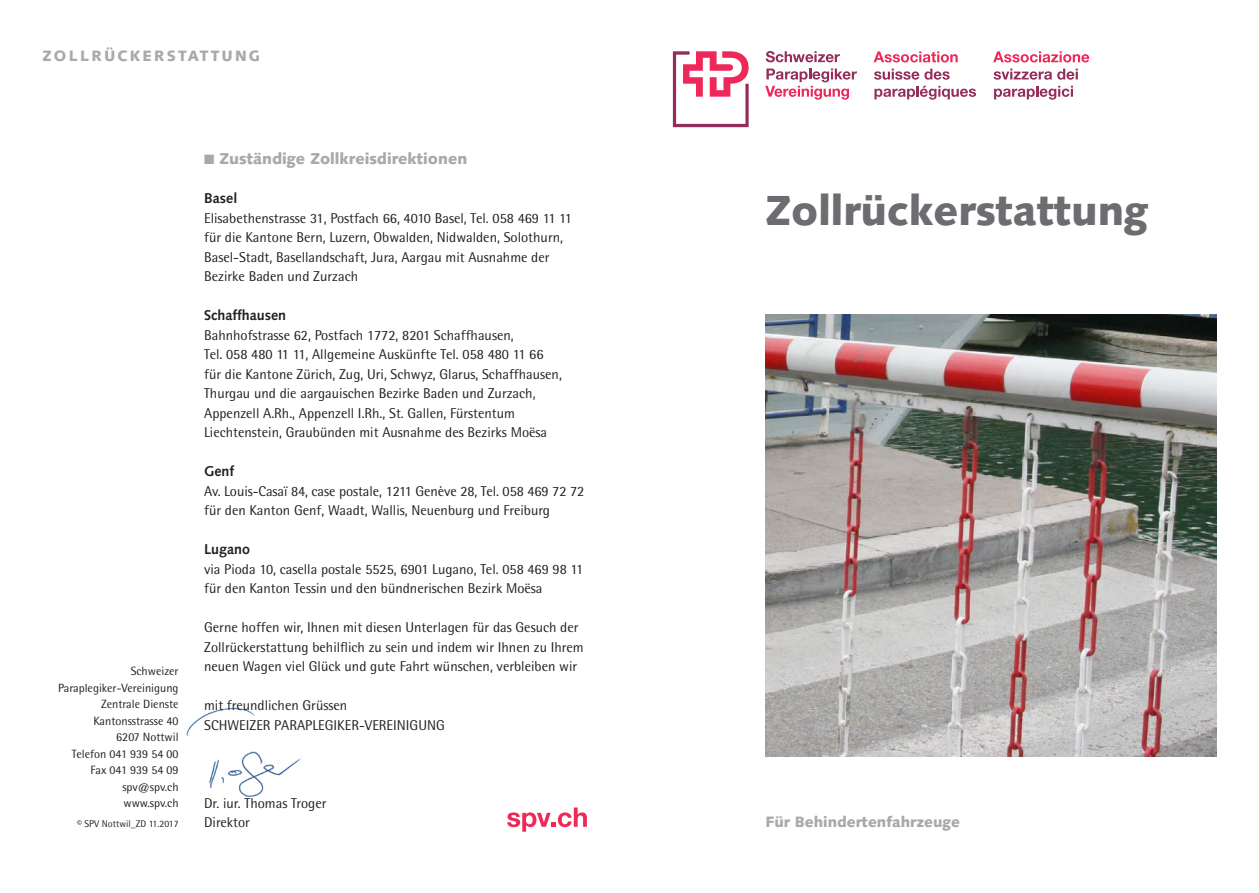
<style>
.page{position:relative;width:1259px;height:893px;background:#fff}
.page>*{position:absolute;margin:0;border:0;box-sizing:border-box;transform-origin:0 0}
.t1{font:900 42px "Syntax";color:#6c6d70}
.t2{font:900 15.75px "Syntax";color:#a8a9ad}
.t3{font:900 15px "Syntax";color:#a8a9ad}
.t4{font:900 15px "Syntax";letter-spacing:.15em;color:#a8a9ad}
.t5{font:14.25px/19.5px "Rotis Semi Sans";color:#231f20}
.t6{font:700 14.25px "Syntax";color:#231f20}
.t7{font:12px/16.5px "Rotis Semi Sans";color:#231f20;text-align:right}
.t8{font:9.75px "Rotis Semi Sans";color:#231f20}
</style>
<div class="page">
<img style="left:186px;top:707px;width:116px;height:90px">
<svg style="left:873px;top:51px;width:84px;height:11px"></svg>
<svg style="left:993px;top:51px;width:96px;height:11px"></svg>
<svg style="left:673px;top:51px;width:75px;height:76px"></svg>
<svg style="left:765px;top:51px;width:75px;height:11px"></svg>
<svg style="left:765px;top:69px;width:92px;height:31px"></svg>
<svg style="left:874px;top:69px;width:75px;height:11px"></svg>
<svg style="left:874px;top:86px;width:102px;height:14px"></svg>
<svg style="left:993px;top:69px;width:85px;height:11px"></svg>
<svg style="left:994px;top:86px;width:79px;height:14px"></svg>
<img style="left:765px;top:315px;width:451px;height:442px">
<svg style="left:507px;top:807px;width:80px;height:25px"></svg>
<p class="t4" style="left:43px;top:47px;width:219px">ZOLLRÜCKERSTATTUNG</p>
<p class="t7" style="left:58px;top:663px;width:122px">Schweizer<br>Paraplegiker-Vereinigung<br>Zentrale Dienste<br>Kantonsstrasse 40<br>6207 Nottwil<br>Telefon 041 939 54 00<br>Fax 041 939 54 09 spv@spv.ch<br>www.spv.ch</p>
<p class="t8" style="left:77px;top:818px;width:103px">© SPV Nottwil_ZD 11.2017</p>
<p class="t2" style="left:204px;top:149px;width:265px">■ Zuständige Zollkreisdirektionen</p>
<p class="t6" style="left:204px;top:190px;width:35px">Basel</p>
<p class="t5" style="left:204px;top:208px;width:369px">Elisabethenstrasse 31, Postfach 66, 4010 Basel, Tel. 058 469 11 11 für die Kantone Bern, Luzern, Obwalden, Nidwalden, Solothurn, Basel-Stadt, Basellandschaft, Jura, Aargau mit Ausnahme der Bezirke Baden und Zurzach</p>
<p class="t6" style="left:204px;top:307px;width:84px">Schaffhausen</p>
<p class="t5" style="left:204px;top:325px;width:359px">Bahnhofstrasse 62, Postfach 1772, 8201 Schaffhausen,<br>Tel. 058 480 11 11, Allgemeine Auskünfte Tel. 058 480 11 66 für die Kantone Zürich, Zug, Uri, Schwyz, Glarus, Schaffhausen, Thurgau und die aargauischen Bezirke Baden und Zurzach, Appenzell A.Rh., Appenzell I.Rh., St. Gallen, Fürstentum Liechtenstein, Graubünden mit Ausnahme des Bezirks Moësa</p>
<p class="t6" style="left:204px;top:463px;width:32px">Genf</p>
<p class="t5" style="left:204px;top:481px;width:382px">Av. Louis-Casaï 84, case postale, 1211 Genève 28, Tel. 058 469 72 72 für den Kanton Genf, Waadt, Wallis, Neuenburg und Freiburg</p>
<p class="t6" style="left:204px;top:541px;width:47px">Lugano</p>
<p class="t5" style="left:204px;top:559px;width:381px">via Pioda 10, casella postale 5525, 6901 Lugano, Tel. 058 469 98 11 für den Kanton Tessin und den bündnerischen Bezirk Moësa</p>
<p class="t5" style="left:204px;top:617px;width:381px">Gerne hoffen wir, Ihnen mit diesen Unterlagen für das Gesuch der<br>Zollrückerstattung behilflich zu sein und indem wir Ihnen zu Ihrem neuen Wagen viel Glück und gute Fahrt wünschen, verbleiben wir</p>
<p class="t5" style="left:204px;top:695px;width:242px">mit freundlichen Grüssen<br>SCHWEIZER PARAPLEGIKER-VEREINIGUNG</p>
<p class="t5" style="left:204px;top:793px;width:124px">Dr. iur. Thomas Troger<br>Direktor</p>
<h1 class="t1" style="left:765px;top:185px;width:384px">Zollrückerstattung</h1>
<p class="t3" style="left:765px;top:813px;width:196px">Für Behindertenfahrzeuge</p>
</div>
